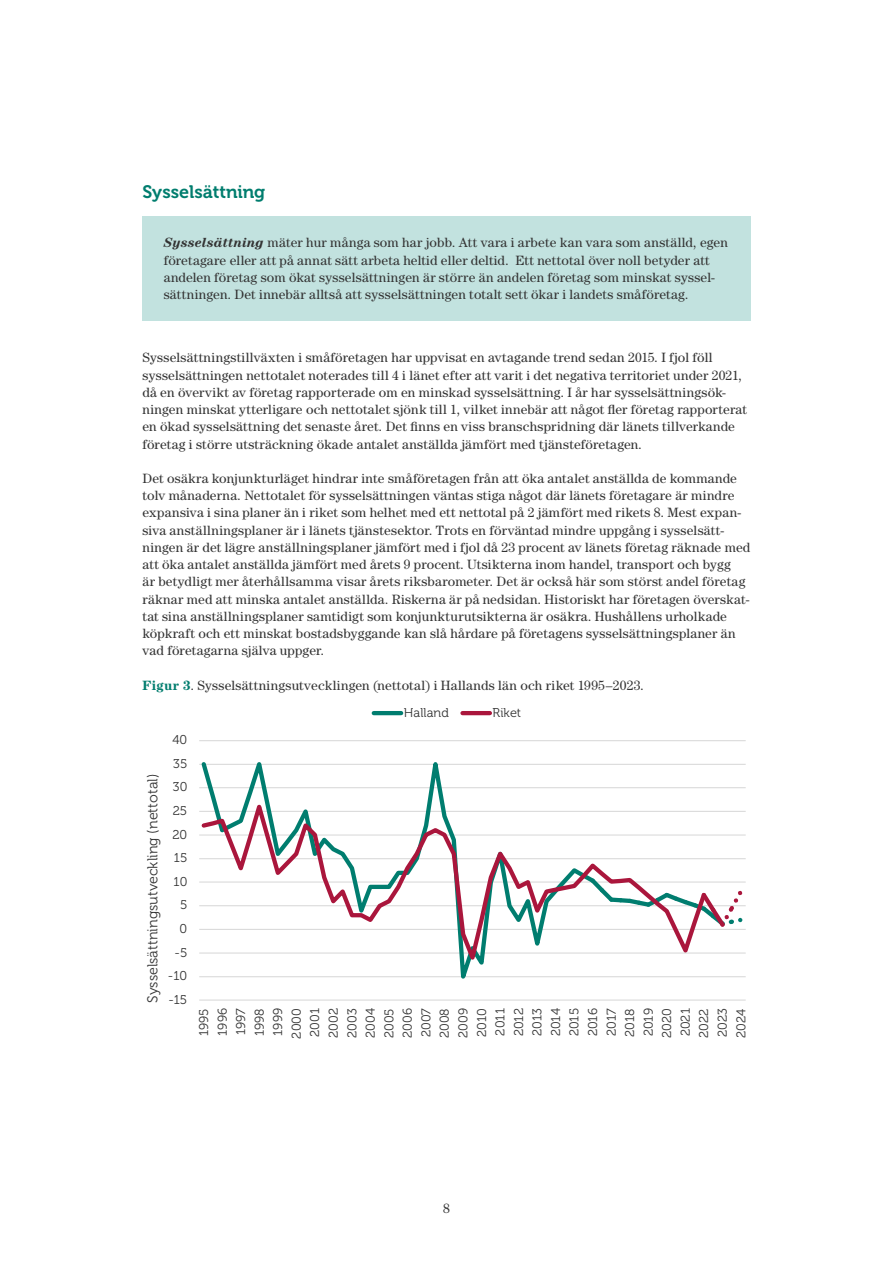
<style>
.page{position:relative;width:893px;height:1263px;background:#fff}
.page>*{position:absolute;margin:0;border:0;box-sizing:border-box;transform-origin:0 0}
.t1{font:18px "Museo 700";color:#007d6e}
.t2{font:14.25px "Museo 300";color:#333}
.t3{font:13.5px/17.2px "Century Std";letter-spacing:.02em;color:#333}
.t4{font:12.75px/18.5px "Museo 300";letter-spacing:.005em;color:#333;text-align:justify}
.s1{font-weight:700;font-style:italic}
.s2{font-weight:700;color:#007d6e}
</style>
<div class="page">
<hr style="left:199px;top:999px;width:547px;height:1px;background:#d9d9d9">
<hr style="left:199px;top:976px;width:547px;height:1px;background:#d9d9d9">
<hr style="left:199px;top:952px;width:547px;height:1px;background:#d9d9d9">
<hr style="left:199px;top:905px;width:547px;height:1px;background:#d9d9d9">
<hr style="left:199px;top:881px;width:547px;height:1px;background:#d9d9d9">
<hr style="left:199px;top:858px;width:547px;height:1px;background:#d9d9d9">
<hr style="left:199px;top:834px;width:547px;height:1px;background:#d9d9d9">
<hr style="left:199px;top:811px;width:547px;height:1px;background:#d9d9d9">
<hr style="left:199px;top:787px;width:547px;height:1px;background:#d9d9d9">
<hr style="left:199px;top:764px;width:547px;height:1px;background:#d9d9d9">
<hr style="left:199px;top:740px;width:547px;height:1px;background:#d9d9d9">
<hr style="left:199px;top:929px;width:547px;height:1px;background:#d9d9d9">
<svg style="left:199px;top:740px;width:399px;height:239px"></svg>
<svg style="left:709px;top:881px;width:34px;height:46px"></svg>
<svg style="left:199px;top:791px;width:510px;height:181px"></svg>
<hr style="left:374px;top:711px;width:27px;height:4px;background:#007d6f">
<hr style="left:462px;top:711px;width:28px;height:4px;background:#aa163c">
<div style="left:142px;top:216px;width:608px;height:105px;background:#c2e2df"></div>
<h1 class="t1" style="left:142px;top:182px;width:124px">Sysselsättning</h1>
<p class="t3" style="left:164px;top:234px;width:566px"><span class="s1">Sysselsättning</span> mäter hur många som har jobb. Att vara i arbete kan vara som anställd, egen företagare eller att på annat sätt arbeta heltid eller deltid. Ett nettotal över noll betyder att andelen företag som ökat sysselsättningen är större än andelen företag som minskat syssel&shy;sättningen. Det innebär alltså att sysselsättningen totalt sett ökar i landets småföretag.</p>
<p class="t3" style="left:142px;top:349px;width:606px">Sysselsättningstillväxten i småföretagen har uppvisat en avtagande trend sedan 2015. I fjol föll sysselsättningen nettotalet noterades till 4 i länet efter att varit i det negativa territoriet under 2021, då en övervikt av företag rapporterade om en minskad sysselsättning. I år har sysselsättningsök&shy;ningen minskat ytterligare och nettotalet sjönk till 1, vilket innebär att något fler företag rapporterat en ökad sysselsättning det senaste året. Det finns en viss branschspridning där länets tillverkande företag i större utsträckning ökade antalet anställda jämfört med tjänsteföretagen.</p>
<p class="t3" style="left:142px;top:469px;width:609px">Det osäkra konjunkturläget hindrar inte småföretagen från att öka antalet anställda de kommande tolv månaderna. Nettotalet för sysselsättningen väntas stiga något där länets företagare är mindre expansiva i sina planer än i riket som helhet med ett nettotal på 2 jämfört med rikets 8. Mest expan&shy;siva anställningsplaner är i länets tjänstesektor. Trots en förväntad mindre uppgång i sysselsätt&shy;ningen är det lägre anställningsplaner jämfört med i fjol då 23 procent av länets företag räknade med att öka antalet anställda jämfört med årets 9 procent. Utsikterna inom handel, transport och bygg<br>är betydligt mer återhållsamma visar årets riksbarometer. Det är också här som störst andel företag räknar med att minska antalet anställda. Riskerna är på nedsidan. Historiskt har företagen överskat&shy;tat sina anställningsplaner samtidigt som konjunkturutsikterna är osäkra. Hushållens urholkade köpkraft och ett minskat bostadsbyggande kan slå hårdare på företagens sysselsättningsplaner än vad företagarna själva uppger.</p>
<p class="t3" style="left:142px;top:676px;width:503px"><span class="s2">Figur 3</span>. Sysselsättningsutvecklingen (nettotal) i Hallands län och riket 1995–2023.</p>
<p class="t2" style="left:145px;top:1003px;width:230px;rotate:-90deg">Sysselsättningsutveckling (nettotal)</p>
<p class="t4" style="left:172px;top:731px;width:16px">40</p>
<p class="t4" style="left:173px;top:755px;width:16px">35</p>
<p class="t4" style="left:173px;top:778px;width:16px">30</p>
<p class="t4" style="left:173px;top:802px;width:16px">25</p>
<p class="t4" style="left:172px;top:825px;width:16px">20</p>
<p class="t4" style="left:174px;top:849px;width:15px">15</p>
<p class="t4" style="left:173px;top:872px;width:15px">10</p>
<p class="t4" style="left:180px;top:896px;width:9px">5</p>
<p class="t4" style="left:180px;top:920px;width:9px">0</p>
<p class="t4" style="left:174px;top:943px;width:14px">-5</p>
<p class="t4" style="left:168px;top:967px;width:21px">-10</p>
<p class="t4" style="left:168px;top:990px;width:20px">-15</p>
<p class="t4" style="left:404px;top:703px;width:46px">Halland</p>
<p class="t4" style="left:493px;top:703px;width:30px">Riket</p>
<p class="t4" style="left:195px;top:1039px;width:32px;rotate:-90deg">1995<br>1996<br>1997<br>1998<br>1999<br>2000<br>2001<br>2002<br>2003<br>2004<br>2005<br>2006<br>2007<br>2008<br>2009<br>2010<br>2011<br>2012<br>2013<br>2014<br>2015<br>2016<br>2017<br>2018<br>2019<br>2020<br>2021<br>2022<br>2023<br>2024</p>
<p class="t3" style="left:443px;top:1199px;width:8px">8</p>
</div>
